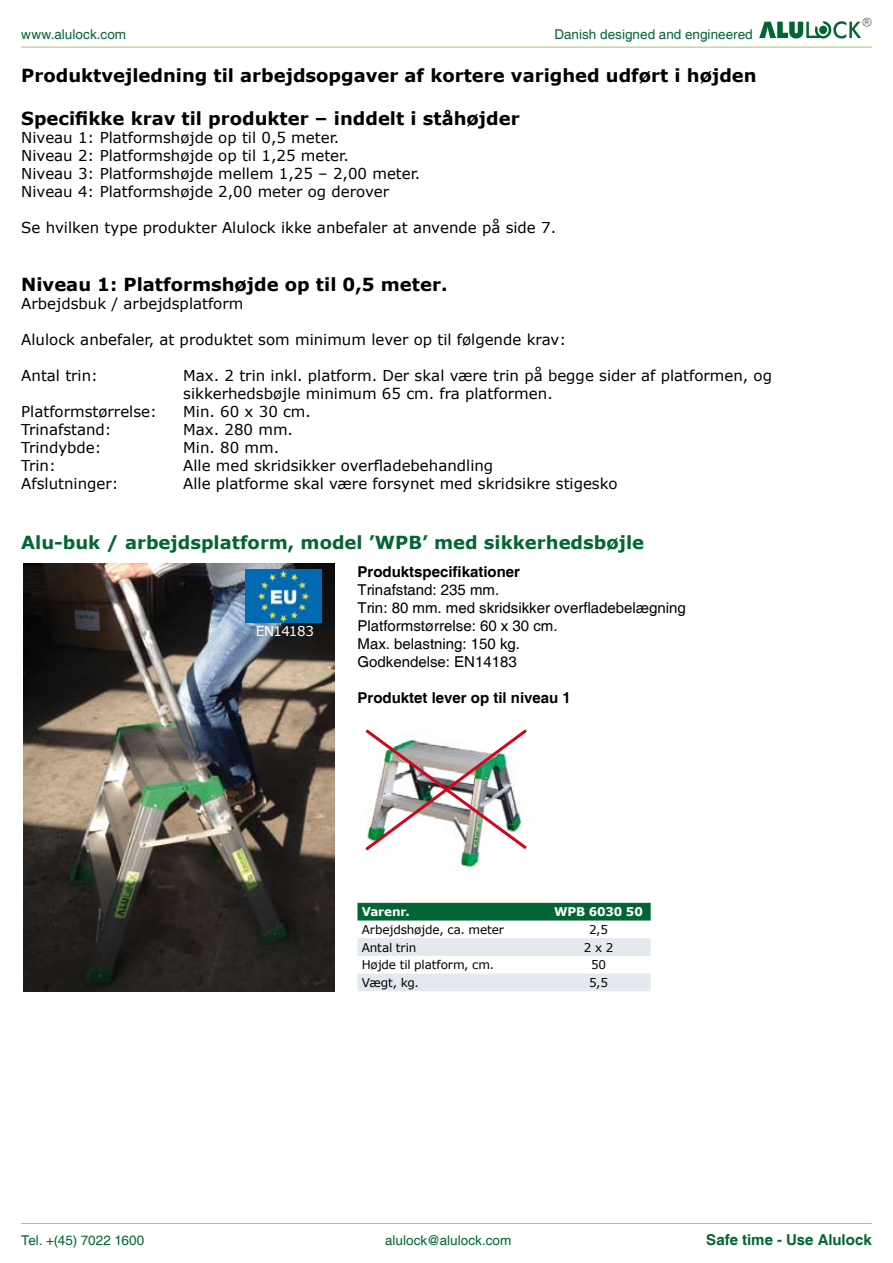
<style>
.page{position:relative;width:893px;height:1263px;background:#fff}
.page>*{position:absolute;margin:0;border:0;box-sizing:border-box;transform-origin:0 0}
.t1{font:700 18px "Verdana";color:#000}
.t2{font:700 18px "Verdana";color:#016633}
.t3{font:15px/18px "Verdana";color:#000}
.t4{font:15px/18px "Helvetica";color:#000}
.t5{font:700 15px "Helvetica";color:#000}
.t6{font:700 15px "Helvetica";color:#016633}
.t7{font:13.5px "Helvetica";letter-spacing:.005em;color:#016633}
.t8{font:13.5px "Verdana";letter-spacing:-.045em;color:#fff}
.t9{font:12px "Verdana";letter-spacing:-.01em;color:#000}
.t10{font:700 12px "Verdana";letter-spacing:-.015em;color:#fff}
</style>
<div class="page">
<hr style="left:21px;top:47px;width:851px;height:1px;background:#acca58">
<hr style="left:21px;top:1223px;width:851px;height:1px;background:#acca58">
<svg style="left:759px;top:18px;width:112px;height:20px"></svg>
<div style="left:357px;top:903px;width:294px;height:17px;background:#016633"></div>
<svg style="left:357px;top:938px;width:294px;height:53px"></svg>
<img style="left:461px;top:853px;width:19px;height:19px">
<img style="left:365px;top:729px;width:162px;height:124px">
<img style="left:24px;top:563px;width:311px;height:428px">
<img style="left:246px;top:570px;width:75px;height:52px">
<p class="t7" style="left:21px;top:26px;width:106px">www.alulock.com</p>
<p class="t7" style="left:554px;top:26px;width:200px">Danish designed and engineered</p>
<p class="t1" style="left:21px;top:62px;width:737px">Produktvejledning til arbejdsopgaver af kortere varighed udført i højden</p>
<p class="t1" style="left:21px;top:106px;width:500px">Specifikke krav til produkter – inddelt i ståhøjder</p>
<p class="t3" style="left:21px;top:128px;width:401px">Niveau 1: Platformshøjde op til 0,5 meter.<br>Niveau 2: Platformshøjde op til 1,25 meter.<br>Niveau 3: Platformshøjde mellem 1,25 – 2,00 meter.<br>Niveau 4: Platformshøjde 2,00 meter og derover</p>
<p class="t3" style="left:21px;top:218px;width:536px">Se hvilken type produkter Alulock ikke anbefaler at anvende på side 7.</p>
<p class="t1" style="left:21px;top:272px;width:428px">Niveau 1: Platformshøjde op til 0,5 meter.</p>
<p class="t3" style="left:21px;top:295px;width:224px">Arbejdsbuk / arbejdsplatform</p>
<p class="t3" style="left:21px;top:331px;width:546px">Alulock anbefaler, at produktet som minimum lever op til følgende krav:</p>
<p class="t3" style="left:21px;top:367px;width:78px">Antal trin:</p>
<p class="t3" style="left:183px;top:367px;width:590px">Max. 2 trin inkl. platform. Der skal være trin på begge sider af platformen, og sikkerhedsbøjle minimum 65 cm. fra platformen.</p>
<p class="t3" style="left:21px;top:403px;width:137px">Platformstørrelse:</p>
<p class="t3" style="left:183px;top:403px;width:129px">Min. 60 x 30 cm.</p>
<p class="t3" style="left:21px;top:421px;width:92px">Trinafstand:</p>
<p class="t3" style="left:183px;top:421px;width:111px">Max. 280 mm.</p>
<p class="t3" style="left:21px;top:439px;width:82px">Trindybde:</p>
<p class="t3" style="left:183px;top:439px;width:97px">Min. 80 mm.</p>
<p class="t3" style="left:21px;top:457px;width:36px">Trin:</p>
<p class="t3" style="left:183px;top:457px;width:312px">Alle med skridsikker overfladebehandling</p>
<p class="t3" style="left:21px;top:475px;width:99px">Afslutninger:</p>
<p class="t3" style="left:183px;top:475px;width:436px">Alle platforme skal være forsynet med skridsikre stigesko</p>
<p class="t2" style="left:21px;top:529px;width:624px">Alu-buk / arbejdsplatform, model ’WPB’ med sikkerhedsbøjle</p>
<p class="t8" style="left:256px;top:621px;width:60px">EN14183</p>
<p class="t5" style="left:357px;top:562px;width:164px">Produktspecifikationer</p>
<p class="t4" style="left:357px;top:581px;width:330px">Trinafstand: 235 mm.<br>Trin: 80 mm. med skridsikker overfladebelægning<br>Platformstørrelse: 60 x 30 cm.<br>Max. belastning: 150 kg.<br>Godkendelse: EN14183</p>
<p class="t5" style="left:357px;top:688px;width:215px">Produktet lever op til niveau 1</p>
<p class="t10" style="left:362px;top:903px;width:49px">Varenr.</p>
<p class="t10" style="left:554px;top:903px;width:90px">WPB 6030 50</p>
<p class="t9" style="left:362px;top:921px;width:144px">Arbejdshøjde, ca. meter</p>
<p class="t9" style="left:589px;top:921px;width:20px">2,5</p>
<p class="t9" style="left:362px;top:939px;width:56px">Antal trin</p>
<p class="t9" style="left:584px;top:939px;width:31px">2 x 2</p>
<p class="t9" style="left:362px;top:957px;width:134px">Højde til platform, cm.</p>
<p class="t9" style="left:591px;top:957px;width:17px">50</p>
<p class="t9" style="left:362px;top:974px;width:59px">Vægt, kg.</p>
<p class="t9" style="left:589px;top:974px;width:20px">5,5</p>
<p class="t7" style="left:21px;top:1232px;width:125px">Tel. +(45) 7022 1600</p>
<p class="t7" style="left:385px;top:1232px;width:128px">alulock@alulock.com</p>
<p class="t6" style="left:706px;top:1230px;width:167px">Safe time - Use Alulock</p>
</div>
